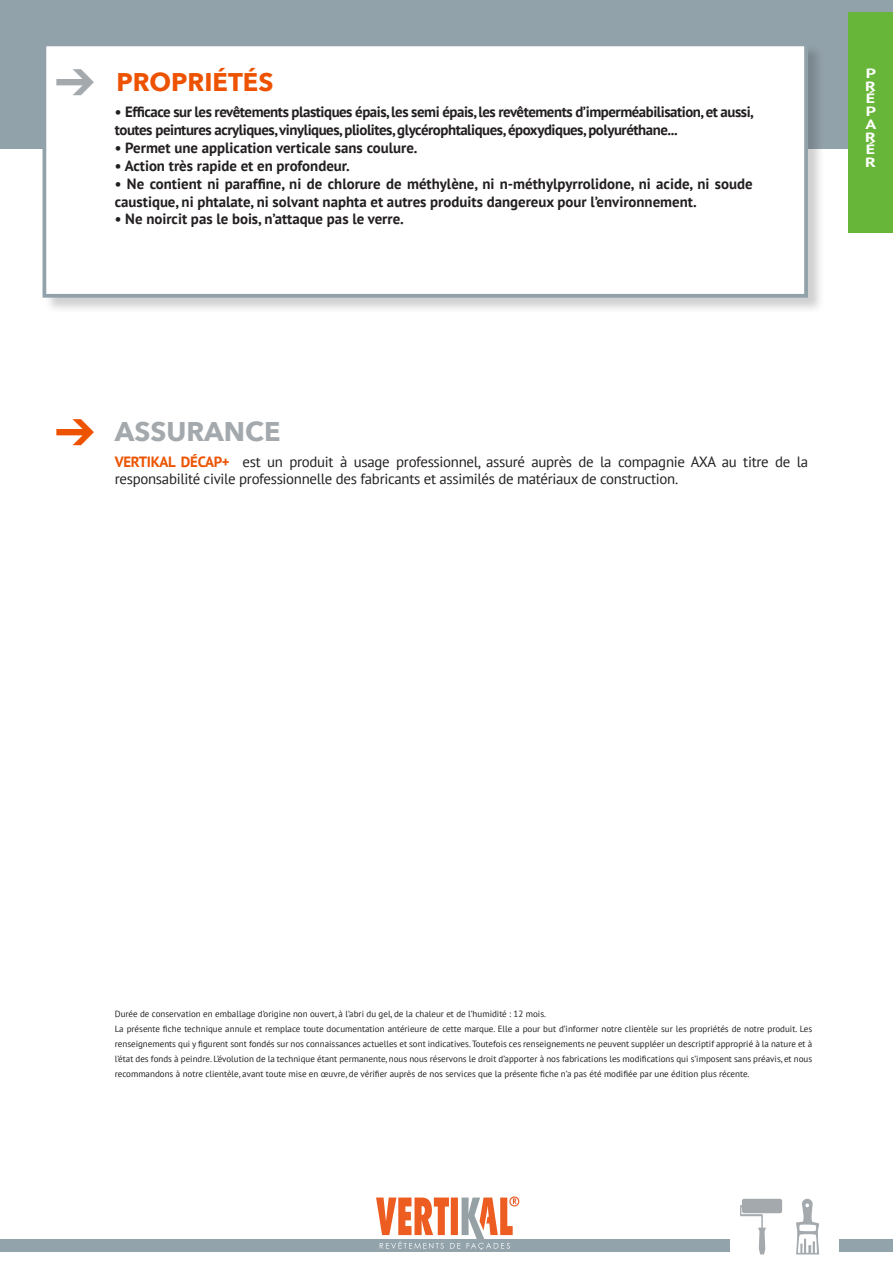
<style>
.page{position:relative;width:893px;height:1263px;background:#fff}
.page>*{position:absolute;margin:0;border:0;box-sizing:border-box;transform-origin:0 0}
.t1{font:700 27px "Avenir Next";color:#a3a9ad}
.t2{font:700 25.5px "Avenir Next";color:#ed5200}
.t3{font:700 14.85px/17.9px "PT Sans";color:#231f20}
.t4{font:700 14.85px/17.9px "PT Sans";letter-spacing:-.03em;color:#231f20}
.t5{font:14.85px/17.9px "PT Sans";letter-spacing:-.02em;color:#231f20}
.t6{font:700 13.5px/12.8px "PT Sans";color:#fff;text-align:justify;scale:1.33 1}
.t7{font:9px/15px "PT Sans";color:#231f20}
.s1{color:#a3a9ad}
.s2{color:#ed5200}
.s3{font-weight:700;color:#ed5200}
</style>
<div class="page">
<div style="left:0;top:1240px;width:893px;height:12px;background:#93a3ab"></div>
<div style="left:0;top:0;width:893px;height:149px;background:#92a2ab"></div>
<svg style="left:376px;top:1196px;width:144px;height:54px"></svg>
<div style="left:44px;top:43px;width:781px;height:272px;background:#231f20;opacity:.21"></div>
<div style="left:43px;top:43px;width:765px;height:255px;background:#fff;border:4px solid #92a2ab"></div>
<div style="left:776px;top:1199px;width:63px;height:55px;background:#fff"></div>
<svg style="left:796px;top:1199px;width:23px;height:55px"></svg>
<div style="left:730px;top:1199px;width:62px;height:55px;background:#fff"></div>
<svg style="left:740px;top:1199px;width:42px;height:55px"></svg>
<div style="left:848px;top:13px;width:45px;height:220px;background:#68b639"></div>
<h2 class="t2" style="left:55px;top:60px;width:220px"><span class="s1">➔</span> PROPRIÉTÉS</h2>
<h3 class="t4" style="left:115px;top:103px;width:640px">• Efficace sur les revêtements plastiques épais, les semi épais, les revêtements d’imperméabilisation, et aussi, toutes peintures acryliques, vinyliques, pliolites, glycérophtaliques, époxydiques, polyuréthane...</h3>
<h3 class="t3" style="left:115px;top:139px;width:304px">• Permet une application verticale sans coulure.</h3>
<h3 class="t3" style="left:115px;top:156px;width:237px">• Action très rapide et en profondeur.</h3>
<h3 class="t3" style="left:115px;top:174px;width:639px">• Ne contient ni paraffine, ni de chlorure de méthylène, ni n-méthylpyrrolidone, ni acide, ni soude caustique, ni phtalate, ni solvant naphta et autres produits dangereux pour l’environnement.</h3>
<h3 class="t3" style="left:115px;top:210px;width:291px">• Ne noircit pas le bois, n’attaque pas le verre.</h3>
<h3 class="t6" style="left:865px;top:67px;width:10px">P R É P A R É R</h3>
<h1 class="t1" style="left:55px;top:408px;width:227px"><span class="s2">➔</span> ASSURANCE</h1>
<h3 class="t5" style="left:115px;top:452px;width:695px"><span class="s3">VERTIKAL DÉCAP+</span> est un produit à usage professionnel, assuré auprès de la compagnie AXA au titre de la responsabilité civile professionnelle des fabricants et assimilés de matériaux de construction.</h3>
<p class="t7" style="left:115px;top:1006px;width:699px">Durée de conservation en emballage d’origine non ouvert, à l’abri du gel, de la chaleur et de l’humidité : 12 mois.<br>La présente fiche technique annule et remplace toute documentation antérieure de cette marque. Elle a pour but d’informer notre clientèle sur les propriétés de notre produit. Les renseignements qui y figurent sont fondés sur nos connaissances actuelles et sont indicatives. Toutefois ces renseignements ne peuvent suppléer un descriptif approprié à la nature et à l’état des fonds à peindre. L’évolution de la technique étant permanente, nous nous réservons le droit d’apporter à nos fabrications les modifications qui s’imposent sans préavis, et nous recommandons à notre clientèle, avant toute mise en œuvre, de vérifier auprès de nos services que la présente fiche n’a pas été modifiée par une édition plus récente.</p>
</div>
